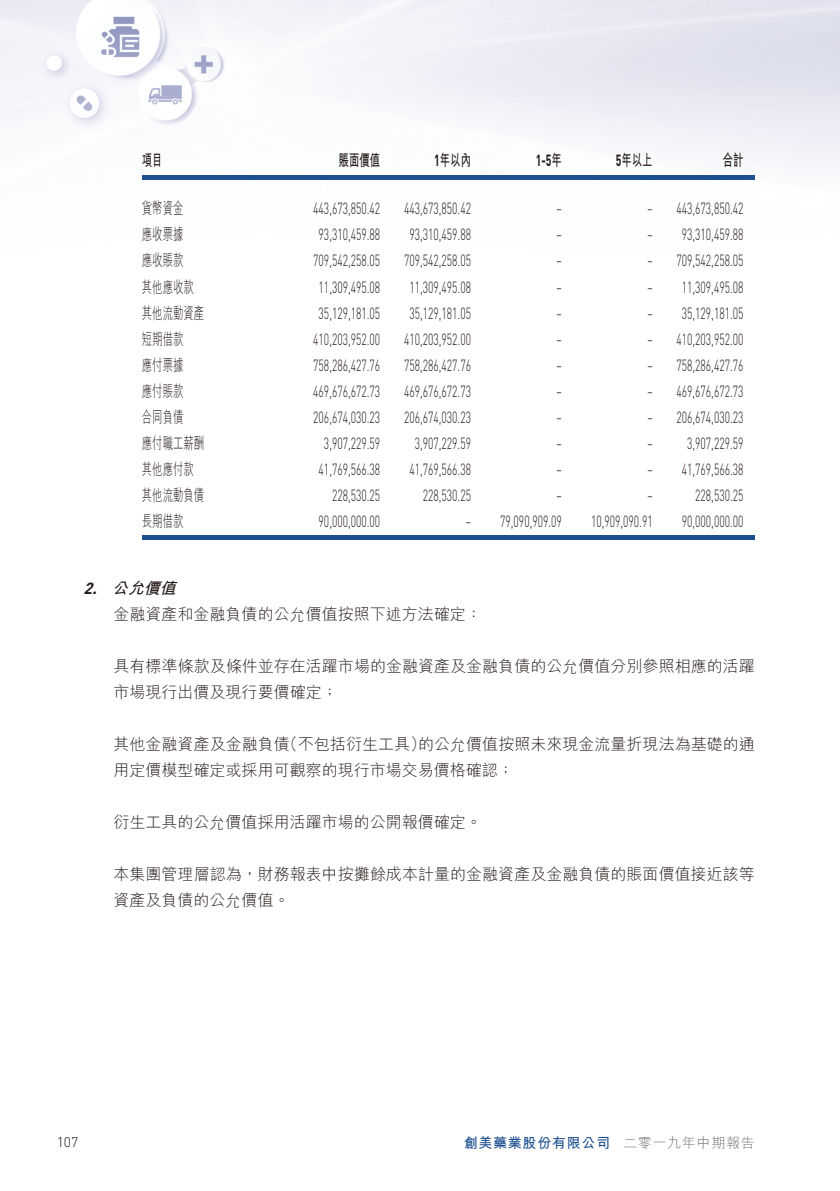
<style>
.page{position:relative;width:840px;height:1191px;background:#fff}
.page>*{position:absolute;margin:0;border:0;box-sizing:border-box;transform-origin:0 0}
.t1{font:300 16px "DIN";color:#231916;scale:.65 1}
.t2{font:16px/26px "M Hei HK Light E Ten B5 H";color:#231916}
.t3{font:16px "M Hei HK Light E Ten B5 H";color:#231916;scale:.65 1}
.t4{font:16px "M Hei HK Bold E Ten B5 H";color:#231916;scale:.65 1}
.t5{font:italic 16px "M Hei HK Bold E Ten B5 H";color:#231916}
.t6{font:700 16px "DIN";color:#231916;scale:.65 1}
.t7{font:14px "M Hei HK Bold E Ten B5 H";letter-spacing:.05em;color:#1d4f91}
.t8{font:300 14px "DIN";color:#231916}
.s1{font-family:"DIN";font-weight:700}
.s2{font-family:"M Hei HK Bold E Ten B5 H";font-weight:400}
.s3{font-family:"M Hei HK Light E Ten B5 H";color:#717171}
</style>
<div class="page">
<img style="left:0;top:0;width:839px;height:180px">
<hr style="left:142px;top:175px;width:158px;height:4px;background:#1d4f91">
<hr style="left:300px;top:175px;width:91px;height:4px;background:#1d4f91">
<hr style="left:391px;top:175px;width:91px;height:4px;background:#1d4f91">
<hr style="left:482px;top:175px;width:91px;height:4px;background:#1d4f91">
<hr style="left:573px;top:175px;width:90px;height:4px;background:#1d4f91">
<hr style="left:663px;top:175px;width:91px;height:4px;background:#1d4f91">
<hr style="left:142px;top:536px;width:158px;height:4px;background:#1d4f91">
<hr style="left:300px;top:536px;width:91px;height:4px;background:#1d4f91">
<hr style="left:391px;top:536px;width:91px;height:4px;background:#1d4f91">
<hr style="left:482px;top:536px;width:91px;height:4px;background:#1d4f91">
<hr style="left:573px;top:536px;width:90px;height:4px;background:#1d4f91">
<hr style="left:663px;top:536px;width:91px;height:4px;background:#1d4f91">
<p class="t4" style="left:142px;top:154px;width:33px">項目</p>
<p class="t4" style="left:338px;top:154px;width:65px">賬面價值</p>
<p class="t4" style="left:434px;top:154px;width:58px"><span class="s1">1</span>年以內</p>
<p class="t6" style="left:535px;top:154px;width:42px">1-5<span class="s2">年</span></p>
<p class="t4" style="left:615px;top:154px;width:58px"><span class="s1">5</span>年以上</p>
<p class="t4" style="left:722px;top:154px;width:33px">合計</p>
<p class="t3" style="left:142px;top:202px;width:66px">貨幣資金</p>
<p class="t1" style="left:313px;top:203px;width:104px">443,673,850.42</p>
<p class="t1" style="left:404px;top:203px;width:104px">443,673,850.42</p>
<p class="t1" style="left:556px;top:203px;width:10px">–</p>
<p class="t1" style="left:647px;top:203px;width:149px">– 443,673,850.42</p>
<p class="t3" style="left:142px;top:228px;width:66px">應收票據</p>
<p class="t1" style="left:318px;top:229px;width:96px">93,310,459.88</p>
<p class="t1" style="left:409px;top:229px;width:96px">93,310,459.88</p>
<p class="t1" style="left:556px;top:229px;width:10px">–</p>
<p class="t1" style="left:647px;top:229px;width:149px">– 93,310,459.88</p>
<p class="t3" style="left:142px;top:254px;width:66px">應收賬款</p>
<p class="t1" style="left:313px;top:255px;width:104px">709,542,258.05</p>
<p class="t1" style="left:404px;top:255px;width:104px">709,542,258.05</p>
<p class="t1" style="left:556px;top:255px;width:10px">–</p>
<p class="t1" style="left:647px;top:255px;width:149px">– 709,542,258.05</p>
<p class="t3" style="left:142px;top:280px;width:81px">其他應收款</p>
<p class="t1" style="left:318px;top:281px;width:96px">11,309,495.08</p>
<p class="t1" style="left:409px;top:281px;width:96px">11,309,495.08</p>
<p class="t1" style="left:556px;top:281px;width:10px">–</p>
<p class="t1" style="left:647px;top:281px;width:149px">– 11,309,495.08</p>
<p class="t3" style="left:142px;top:306px;width:97px">其他流動資產</p>
<p class="t1" style="left:318px;top:307px;width:96px">35,129,181.05</p>
<p class="t1" style="left:409px;top:307px;width:96px">35,129,181.05</p>
<p class="t1" style="left:556px;top:307px;width:10px">–</p>
<p class="t1" style="left:647px;top:307px;width:149px">– 35,129,181.05</p>
<p class="t3" style="left:142px;top:332px;width:66px">短期借款</p>
<p class="t1" style="left:313px;top:333px;width:104px">410,203,952.00</p>
<p class="t1" style="left:404px;top:333px;width:104px">410,203,952.00</p>
<p class="t1" style="left:556px;top:333px;width:10px">–</p>
<p class="t1" style="left:647px;top:333px;width:149px">– 410,203,952.00</p>
<p class="t3" style="left:142px;top:358px;width:66px">應付票據</p>
<p class="t1" style="left:313px;top:359px;width:104px">758,286,427.76</p>
<p class="t1" style="left:404px;top:359px;width:104px">758,286,427.76</p>
<p class="t1" style="left:556px;top:359px;width:10px">–</p>
<p class="t1" style="left:647px;top:359px;width:149px">– 758,286,427.76</p>
<p class="t3" style="left:142px;top:384px;width:66px">應付賬款</p>
<p class="t1" style="left:313px;top:385px;width:104px">469,676,672.73</p>
<p class="t1" style="left:404px;top:385px;width:104px">469,676,672.73</p>
<p class="t1" style="left:556px;top:385px;width:10px">–</p>
<p class="t1" style="left:647px;top:385px;width:149px">– 469,676,672.73</p>
<p class="t3" style="left:142px;top:410px;width:66px">合同負債</p>
<p class="t1" style="left:313px;top:411px;width:104px">206,674,030.23</p>
<p class="t1" style="left:404px;top:411px;width:104px">206,674,030.23</p>
<p class="t1" style="left:556px;top:411px;width:10px">–</p>
<p class="t1" style="left:647px;top:411px;width:149px">– 206,674,030.23</p>
<p class="t3" style="left:142px;top:436px;width:97px">應付職工薪酬</p>
<p class="t1" style="left:324px;top:437px;width:88px">3,907,229.59</p>
<p class="t1" style="left:414px;top:437px;width:88px">3,907,229.59</p>
<p class="t1" style="left:556px;top:437px;width:10px">–</p>
<p class="t1" style="left:647px;top:437px;width:149px">– 3,907,229.59</p>
<p class="t3" style="left:142px;top:462px;width:81px">其他應付款</p>
<p class="t1" style="left:318px;top:463px;width:96px">41,769,566.38</p>
<p class="t1" style="left:409px;top:463px;width:96px">41,769,566.38</p>
<p class="t1" style="left:556px;top:463px;width:10px">–</p>
<p class="t1" style="left:647px;top:463px;width:149px">– 41,769,566.38</p>
<p class="t3" style="left:142px;top:488px;width:97px">其他流動負債</p>
<p class="t1" style="left:332px;top:489px;width:76px">228,530.25</p>
<p class="t1" style="left:422px;top:489px;width:76px">228,530.25</p>
<p class="t1" style="left:556px;top:489px;width:10px">–</p>
<p class="t1" style="left:647px;top:489px;width:10px">–</p>
<p class="t1" style="left:694px;top:489px;width:76px">228,530.25</p>
<p class="t3" style="left:142px;top:514px;width:66px">長期借款</p>
<p class="t1" style="left:318px;top:515px;width:96px">90,000,000.00</p>
<p class="t1" style="left:465px;top:515px;width:149px">– 79,090,909.09</p>
<p class="t1" style="left:590px;top:515px;width:96px">10,909,090.91</p>
<p class="t1" style="left:681px;top:515px;width:96px">90,000,000.00</p>
<p class="t5" style="left:83px;top:582px;width:98px"><span class="s1">2.</span> 公允價值</p>
<p class="t2" style="left:113px;top:603px;width:369px">金融資產和金融負債的公允價值按照下述方法確定：</p>
<p class="t2" style="left:113px;top:655px;width:642px">具有標準條款及條件並存在活躍市場的金融資產及金融負債的公允價值分別參照相應的活躍市場現行出價及現行要價確定；</p>
<p class="t2" style="left:113px;top:733px;width:642px">其他金融資產及金融負債（不包括衍生工具）的公允價值按照未來現金流量折現法為基礎的通用定價模型確定或採用可觀察的現行市場交易價格確認；</p>
<p class="t2" style="left:113px;top:811px;width:369px">衍生工具的公允價值採用活躍市場的公開報價確定。</p>
<p class="t2" style="left:113px;top:863px;width:642px">本集團管理層認為，財務報表中按攤餘成本計量的金融資產及金融負債的賬面價值接近該等資產及負債的公允價值。</p>
<p class="t8" style="left:57px;top:1136px;width:23px">107</p>
<p class="t7" style="left:463px;top:1137px;width:292px">創美藥業股份有限公司 <span class="s3">二零一九年中期報告</span></p>
</div>
